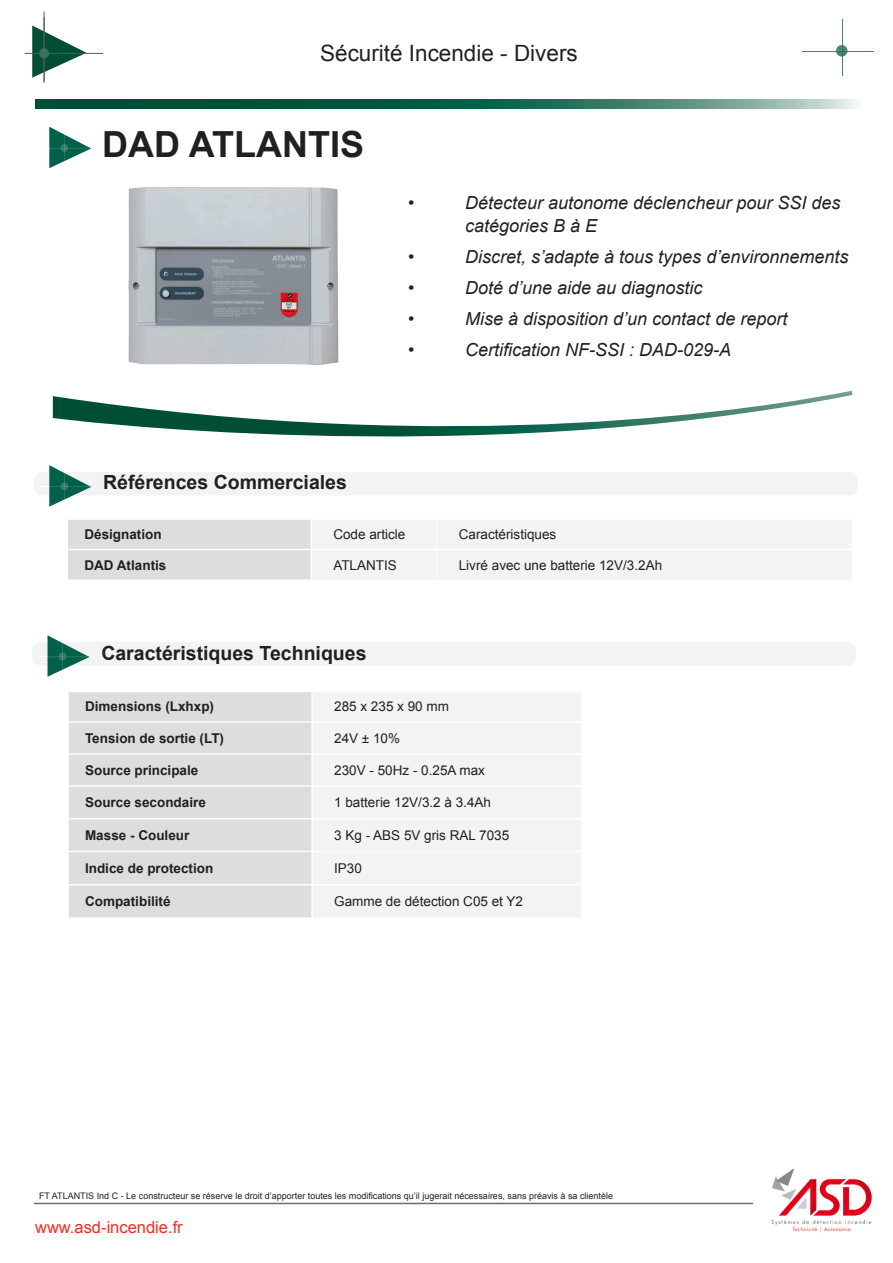
<style>
.page{position:relative;width:893px;height:1263px;background:#fff}
.page>*{position:absolute;margin:0;border:0;box-sizing:border-box;transform-origin:0 0}
.t1{font:700 36px "Arial";color:#231f20}
.t2{font:22.5px "Arial";color:#231f20}
.t3{font:700 19.5px "Arial";color:#231f20}
.t4{font:italic 18px/22.5px "Arial";color:#231f20}
.t5{font:16.5px "Arial";color:#ee2d29}
.t6{font:13.5px "Arial";color:#231f20}
.t7{font:700 13.5px "Arial";color:#231f20}
.t8{font:9px "Arial";color:#231f20}
</style>
<div class="page">
<img style="left:128px;top:187px;width:211px;height:178px">
<svg style="left:32px;top:26px;width:55px;height:52px"></svg>
<div style="left:34px;top:472px;width:823px;height:23px;background:#f2f3f4;border-radius:9px"></div>
<div style="left:35px;top:1221px;width:153px;height:13px;background:#fffefb"></div>
<img style="left:771px;top:1169px;width:101px;height:64px">
<hr style="left:34px;top:1203px;width:719px;height:1px;background:#6c6d70">
<svg style="left:39px;top:48px;width:10px;height:10px"></svg>
<hr style="left:44px;top:12px;width:1px;height:71px;background:#57585a">
<hr style="left:25px;top:53px;width:78px;height:1px;background:#57585a">
<svg style="left:35px;top:100px;width:822px;height:9px;background:#2c725c"></svg>
<hr style="left:842px;top:19px;width:1px;height:56px;background:#4a8470">
<hr style="left:802px;top:51px;width:72px;height:1px;background:#4a8470">
<svg style="left:836px;top:45px;width:11px;height:12px"></svg>
<svg style="left:49px;top:126px;width:42px;height:43px"></svg>
<svg style="left:40px;top:465px;width:51px;height:42px"></svg>
<svg style="left:68px;top:520px;width:783px;height:60px"></svg>
<hr style="left:436px;top:549px;width:1px;height:30px;background:#fff">
<div style="left:69px;top:692px;width:242px;height:225px;background:#dcdddf"></div>
<div style="left:313px;top:693px;width:268px;height:224px;background:#f2f3f4"></div>
<hr style="left:69px;top:721px;width:243px;height:2px;background:#fff">
<hr style="left:312px;top:721px;width:269px;height:2px;background:#fff">
<hr style="left:69px;top:753px;width:243px;height:2px;background:#fff">
<hr style="left:312px;top:753px;width:269px;height:2px;background:#fff">
<hr style="left:69px;top:785px;width:243px;height:2px;background:#fff">
<hr style="left:312px;top:785px;width:269px;height:2px;background:#fff">
<hr style="left:69px;top:818px;width:243px;height:1px;background:#fff">
<hr style="left:312px;top:818px;width:269px;height:1px;background:#fff">
<hr style="left:69px;top:851px;width:243px;height:1px;background:#fff">
<hr style="left:312px;top:851px;width:269px;height:1px;background:#fff">
<hr style="left:69px;top:884px;width:243px;height:1px;background:#fff">
<hr style="left:312px;top:884px;width:269px;height:1px;background:#fff">
<div style="left:32px;top:642px;width:824px;height:24px;background:#f2f3f4;border-radius:9px"></div>
<svg style="left:38px;top:635px;width:52px;height:42px"></svg>
<svg style="left:53px;top:391px;width:799px;height:81px"></svg>
<p class="t2" style="left:320px;top:38px;width:259px">Sécurité Incendie - Divers</p>
<p class="t1" style="left:102px;top:120px;width:263px">DAD ATLANTIS</p>
<p class="t4" style="left:408px;top:192px;width:8px">•</p>
<p class="t4" style="left:465px;top:192px;width:377px">Détecteur autonome déclencheur pour SSI des catégories B à E</p>
<p class="t4" style="left:408px;top:245px;width:8px">•</p>
<p class="t4" style="left:465px;top:245px;width:385px">Discret, s’adapte à tous types d’environnements</p>
<p class="t4" style="left:408px;top:276px;width:8px">•</p>
<p class="t4" style="left:465px;top:276px;width:239px">Doté d’une aide au diagnostic</p>
<p class="t4" style="left:408px;top:307px;width:8px">•</p>
<p class="t4" style="left:465px;top:307px;width:324px">Mise à disposition d’un contact de report</p>
<p class="t4" style="left:408px;top:338px;width:8px">•</p>
<p class="t4" style="left:465px;top:338px;width:268px">Certification NF-SSI : DAD-029-A</p>
<p class="t3" style="left:103px;top:469px;width:245px">Références Commerciales</p>
<p class="t7" style="left:84px;top:525px;width:79px">Désignation</p>
<p class="t6" style="left:333px;top:525px;width:74px">Code article</p>
<p class="t6" style="left:459px;top:525px;width:99px">Caractéristiques</p>
<p class="t7" style="left:84px;top:556px;width:83px">DAD Atlantis</p>
<p class="t6" style="left:333px;top:556px;width:65px">ATLANTIS</p>
<p class="t6" style="left:459px;top:556px;width:205px">Livré avec une batterie 12V/3.2Ah</p>
<p class="t3" style="left:101px;top:640px;width:267px">Caractéristiques Techniques</p>
<p class="t7" style="left:85px;top:697px;width:131px">Dimensions (Lxhxp)</p>
<p class="t6" style="left:334px;top:697px;width:116px">285 x 235 x 90 mm</p>
<p class="t7" style="left:85px;top:729px;width:141px">Tension de sortie (LT)</p>
<p class="t6" style="left:334px;top:729px;width:67px">24V ± 10%</p>
<p class="t7" style="left:85px;top:761px;width:115px">Source principale</p>
<p class="t6" style="left:334px;top:761px;width:152px">230V - 50Hz - 0.25A max</p>
<p class="t7" style="left:85px;top:793px;width:122px">Source secondaire</p>
<p class="t6" style="left:334px;top:794px;width:158px">1 batterie 12V/3.2 à 3.4Ah</p>
<p class="t7" style="left:85px;top:826px;width:106px">Masse - Couleur</p>
<p class="t6" style="left:334px;top:826px;width:177px">3 Kg - ABS 5V gris RAL 7035</p>
<p class="t7" style="left:85px;top:859px;width:130px">Indice de protection</p>
<p class="t6" style="left:334px;top:859px;width:29px">IP30</p>
<p class="t7" style="left:85px;top:892px;width:87px">Compatibilité</p>
<p class="t6" style="left:334px;top:893px;width:190px">Gamme de détection C05 et Y2</p>
<p class="t8" style="left:39px;top:1189px;width:575px">FT ATLANTIS Ind C - Le constructeur se réserve le droit d’apporter toutes les modifications qu’il jugerait nécessaires, sans préavis à sa clientèle</p>
<p class="t5" style="left:35px;top:1216px;width:149px">www.asd-incendie.fr</p>
</div>
